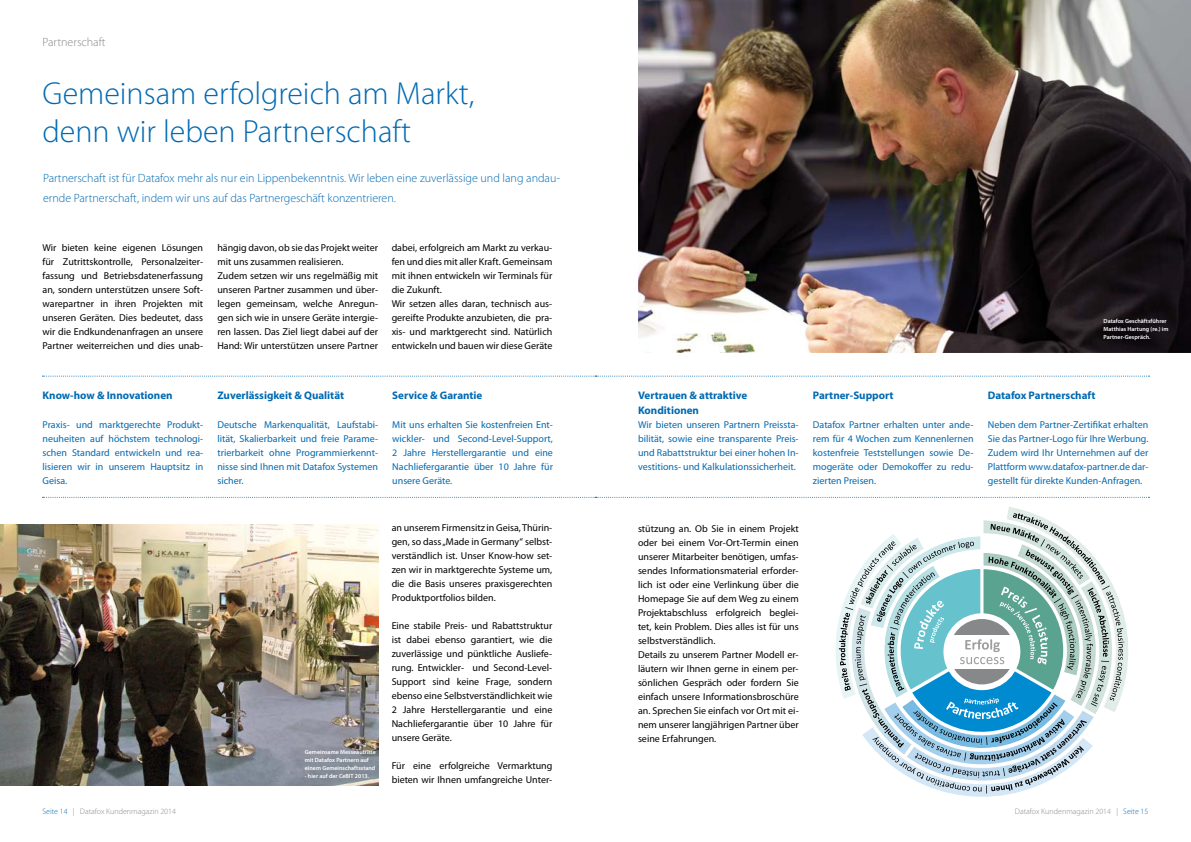
<style>
.page{position:relative;width:1191px;height:842px;background:#fff}
.page>*{position:absolute;margin:0;border:0;box-sizing:border-box;transform-origin:0 0}
.t1{font:300 32px/38.4px "Myriad Pro";color:#006ab3}
.t2{font:300 12px/20px "Myriad Pro";color:#006ab3}
.t3{font:300 12px "Myriad Pro";color:#87888a}
.t4{font:700 11px/15px "Myriad Pro";color:#006ab3}
.t5{font:10px/14px "Myriad Pro";color:#000}
.t6{font:10px/14px "Myriad Pro";color:#006ab3;text-align:justify}
.t7{font:300 8px "Myriad Pro";color:#87888a}
.t8{font:600 6px/8px "Myriad Pro";color:#fff}
.s1{color:#006ab3}
</style>
<div class="page">
<img style="left:638px;top:0;width:553px;height:353px">
<img style="left:835px;top:621px;width:4px;height:59px">
<img style="left:950px;top:793px;width:64px;height:4px">
<img style="left:1008px;top:507px;width:120px;height:177px">
<svg style="left:839px;top:513px;width:285px;height:280px"></svg>
<img style="left:0;top:524px;width:378px;height:261px">
<svg style="left:43px;top:376px;width:1106px;height:1px"></svg>
<svg style="left:43px;top:497px;width:1106px;height:1px"></svg>
<p class="t3" style="left:43px;top:35px;width:65px">Partnerschaft</p>
<h1 class="t1" style="left:43px;top:73px;width:433px">Gemeinsam erfolgreich am Markt, denn wir leben Partnerschaft</h1>
<p class="t2" style="left:43px;top:168px;width:518px">Partnerschaft ist für Datafox mehr als nur ein Lippenbekenntnis. Wir leben eine zuverlässige und lang andau&shy;ernde Partnerschaft, indem wir uns auf das Partnergeschäft konzentrieren.</p>
<p class="t5" style="left:43px;top:241px;width:162px;text-align:justify">Wir bieten keine eigenen Lösungen für Zutrittskontrolle, Personalzeiter&shy;fassung und Betriebsdatenerfassung an, sondern unterstützen unsere Soft&shy;warepartner in ihren Projekten mit unseren Geräten. Dies bedeutet, dass wir die Endkundenanfragen an unsere Partner weiterreichen und dies unab-</p>
<p class="t5" style="left:217px;top:241px;width:162px">hängig davon, ob sie das Projekt weiter mit uns zusammen realisieren.<br>Zudem setzen wir uns regelmäßig mit unseren Partner zusammen und über&shy;legen gemeinsam, welche Anregun&shy;gen sich wie in unsere Geräte intergie&shy;ren lassen. Das Ziel liegt dabei auf der Hand: Wir unterstützen unsere Partner</p>
<p class="t5" style="left:392px;top:241px;width:162px">dabei, erfolgreich am Markt zu verkau&shy;fen und dies mit aller Kraft. Gemeinsam mit ihnen entwickeln wir Terminals für die Zukunft.<br>Wir setzen alles daran, technisch aus&shy;gereifte Produkte anzubieten, die pra&shy;xis- und marktgerecht sind. Natürlich entwickeln und bauen wir diese Geräte</p>
<p class="t4" style="left:43px;top:387px;width:132px">Know-how &amp; Innovationen</p>
<p class="t6" style="left:43px;top:417px;width:162px">Praxis- und marktgerechte Produkt&shy;neuheiten auf höchstem technologi&shy;schen Standard entwickeln und rea&shy;lisieren wir in unserem Hauptsitz in Geisa.</p>
<p class="t4" style="left:217px;top:387px;width:128px">Zuverlässigkeit &amp; Qualität</p>
<p class="t6" style="left:217px;top:417px;width:162px">Deutsche Markenqualität, Laufstabi&shy;lität, Skalierbarkeit und freie Parame&shy;trierbarkeit ohne Programmierkennt&shy;nisse sind Ihnen mit Datafox Systemen sicher.</p>
<p class="t4" style="left:392px;top:387px;width:92px">Service &amp; Garantie</p>
<p class="t6" style="left:392px;top:417px;width:162px">Mit uns erhalten Sie kostenfreien Ent&shy;wickler- und Second-Level-Support, 2 Jahre Herstellergarantie und eine Nachliefergarantie über 10 Jahre für unsere Geräte.</p>
<p class="t8" style="left:305px;top:748px;width:72px">Gemeinsame Messeautritte mit Datafox Partnern auf einem Gemeinschaftsstand</p>
<p class="t8" style="left:305px;top:772px;width:66px">- hier auf der CeBIT 2013.</p>
<p class="t5" style="left:392px;top:521px;width:162px;text-align:justify">an unserem Firmensitz in Geisa, Thürin&shy;gen, so dass „Made in Germany“ selbst&shy;verständlich ist. Unser Know-how set&shy;zen wir in marktgerechte Systeme um, die die Basis unseres praxisgerechten Produktportfolios bilden.</p>
<p class="t5" style="left:392px;top:619px;width:162px;text-align:justify">Eine stabile Preis- und Rabattstruktur ist dabei ebenso garantiert, wie die zuverlässige und pünktliche Ausliefe&shy;rung. Entwickler- und Second-Level-Support sind keine Frage, sondern ebenso eine Selbstverständlichkeit wie 2 Jahre Herstellergarantie und eine Nachliefergarantie über 10 Jahre für unsere Geräte.</p>
<p class="t5" style="left:392px;top:759px;width:162px">Für eine erfolgreiche Vermarktung bieten wir Ihnen umfangreiche Unter-</p>
<p class="t8" style="left:1103px;top:317px;width:66px">Datafox Geschäftsführer<br>Matthias Hartung (re.) im<br>Partner-Gespräch.</p>
<p class="t4" style="left:638px;top:387px;width:111px">Vertrauen &amp; attraktive<br>Konditionen</p>
<p class="t6" style="left:638px;top:417px;width:162px">Wir bieten unseren Partnern Preissta&shy;bilität, sowie eine transparente Preis&shy;und Rabattstruktur bei einer hohen In&shy;vestitions- und Kalkulationssicherheit.</p>
<p class="t4" style="left:813px;top:387px;width:82px">Partner-Support</p>
<p class="t6" style="left:813px;top:417px;width:162px">Datafox Partner erhalten unter ande&shy;rem für 4 Wochen zum Kennenlernen kostenfreie Teststellungen sowie De&shy;mogeräte oder Demokoffer zu redu&shy;zierten Preisen.</p>
<p class="t4" style="left:987px;top:387px;width:109px">Datafox Partnerschaft</p>
<p class="t6" style="left:987px;top:417px;width:162px">Neben dem Partner-Zertifikat erhalten Sie das Partner-Logo für Ihre Werbung.<br>Zudem wird Ihr Unternehmen auf der Plattform www.datafox-partner.de dar&shy;gestellt für direkte Kunden-Anfragen.</p>
<p class="t5" style="left:638px;top:521px;width:162px">stützung an. Ob Sie in einem Projekt oder bei einem Vor-Ort-Termin einen unserer Mitarbeiter benötigen, umfas&shy;sendes Informationsmaterial erforder&shy;lich ist oder eine Verlinkung über die Homepage Sie auf dem Weg zu einem Projektabschluss erfolgreich beglei&shy;tet, kein Problem. Dies alles ist für uns selbstverständlich.<br>Details zu unserem Partner Modell er&shy;läutern wir Ihnen gerne in einem per&shy;sönlichen Gespräch oder fordern Sie einfach unsere Informationsbroschüre an. Sprechen Sie einfach vor Ort mit ei&shy;nem unserer langjährigen Partner über seine Erfahrungen.</p>
<p class="t7" style="left:43px;top:806px;width:135px"><span class="s1">Seite 14</span> | Datafox Kundenmagazin 2014</p>
<p class="t7" style="left:1015px;top:806px;width:135px">Datafox Kundenmagazin 2014 | <span class="s1">Seite 15</span></p>
</div>
